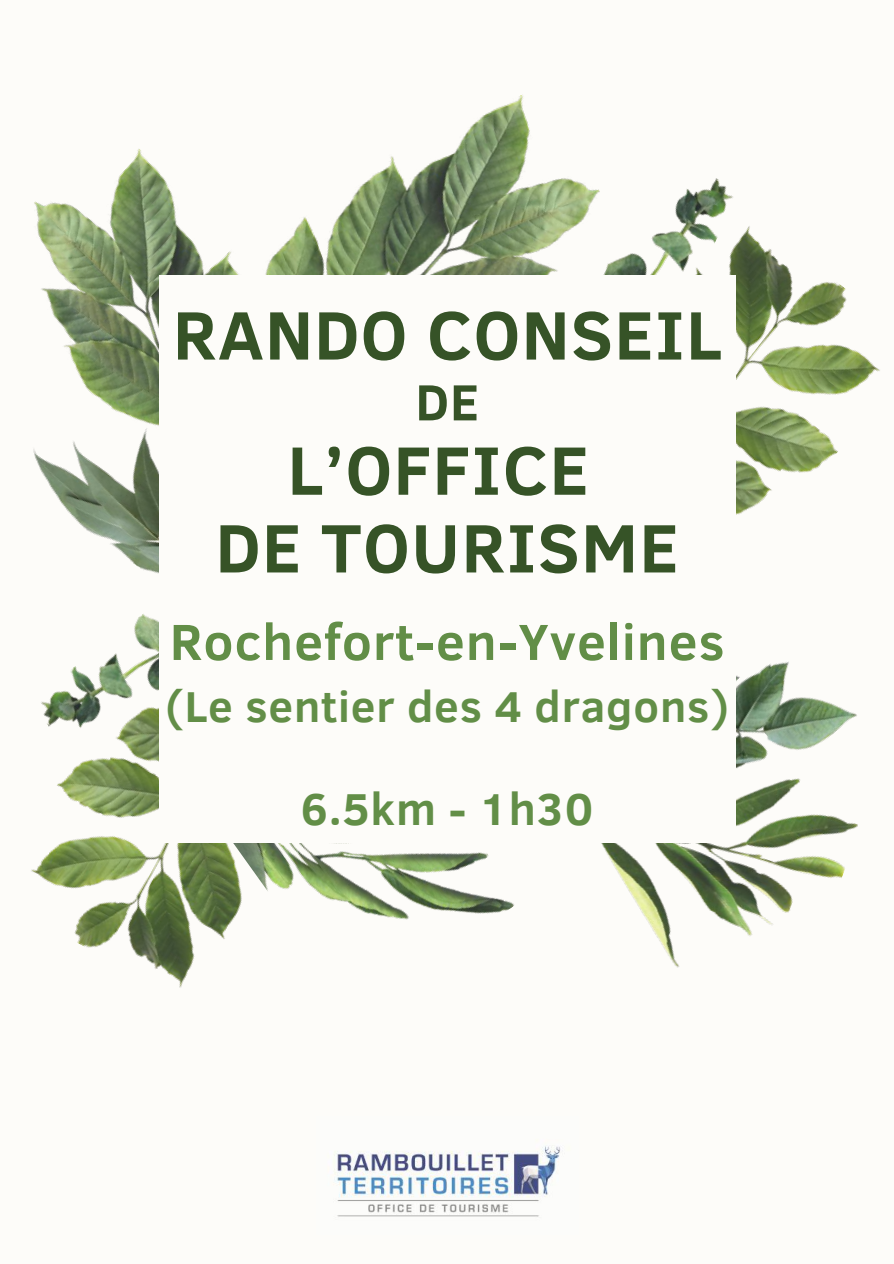
<style>
.page{position:relative;width:894px;height:1264px;background:#fff}
.page>*{position:absolute;margin:0;border:0;box-sizing:border-box;transform-origin:0 0}
.t1{font:700 69.75px/77.7px "Clear Sans";letter-spacing:.02em;color:#365327;text-align:center}
.t2{font:700 51.75px "Clear Sans";letter-spacing:.02em;color:#628e47}
.t3{font:700 51.75px "Clear Sans";color:#365327}
.t4{font:700 45.75px "Clear Sans";letter-spacing:.02em;color:#628e47}
.t5{font:700 44.25px "Clear Sans";letter-spacing:.02em;color:#628e47}
</style>
<div class="page">
<div style="left:0;top:0;width:893px;height:1263px;background:#fdfcf9"></div>
<img style="left:388px;top:852px;width:126px;height:68px">
<img style="left:34px;top:149px;width:142px;height:211px">
<img style="left:176px;top:95px;width:410px;height:180px">
<img style="left:33px;top:360px;width:126px;height:214px">
<img style="left:601px;top:810px;width:257px;height:158px">
<img style="left:736px;top:661px;width:121px;height:149px">
<img style="left:31px;top:614px;width:357px;height:374px">
<img style="left:488px;top:187px;width:392px;height:328px">
<div style="left:159px;top:275px;width:576px;height:567px;background:#fdfcf9"></div>
<img style="left:334px;top:1146px;width:227px;height:71px">
<p class="t1" style="left:173px;top:293px;width:550px">RANDO CONSEIL</p>
<p class="t3" style="left:415px;top:364px;width:65px">DE</p>
<p class="t1" style="left:216px;top:428px;width:464px">L’OFFICE<br>DE TOURISME</p>
<p class="t2" style="left:170px;top:604px;width:556px">Rochefort-en-Yvelines</p>
<p class="t5" style="left:165px;top:674px;width:564px">(Le sentier des 4 dragons)</p>
<p class="t4" style="left:301px;top:775px;width:294px">6.5km - 1h30</p>
</div>
